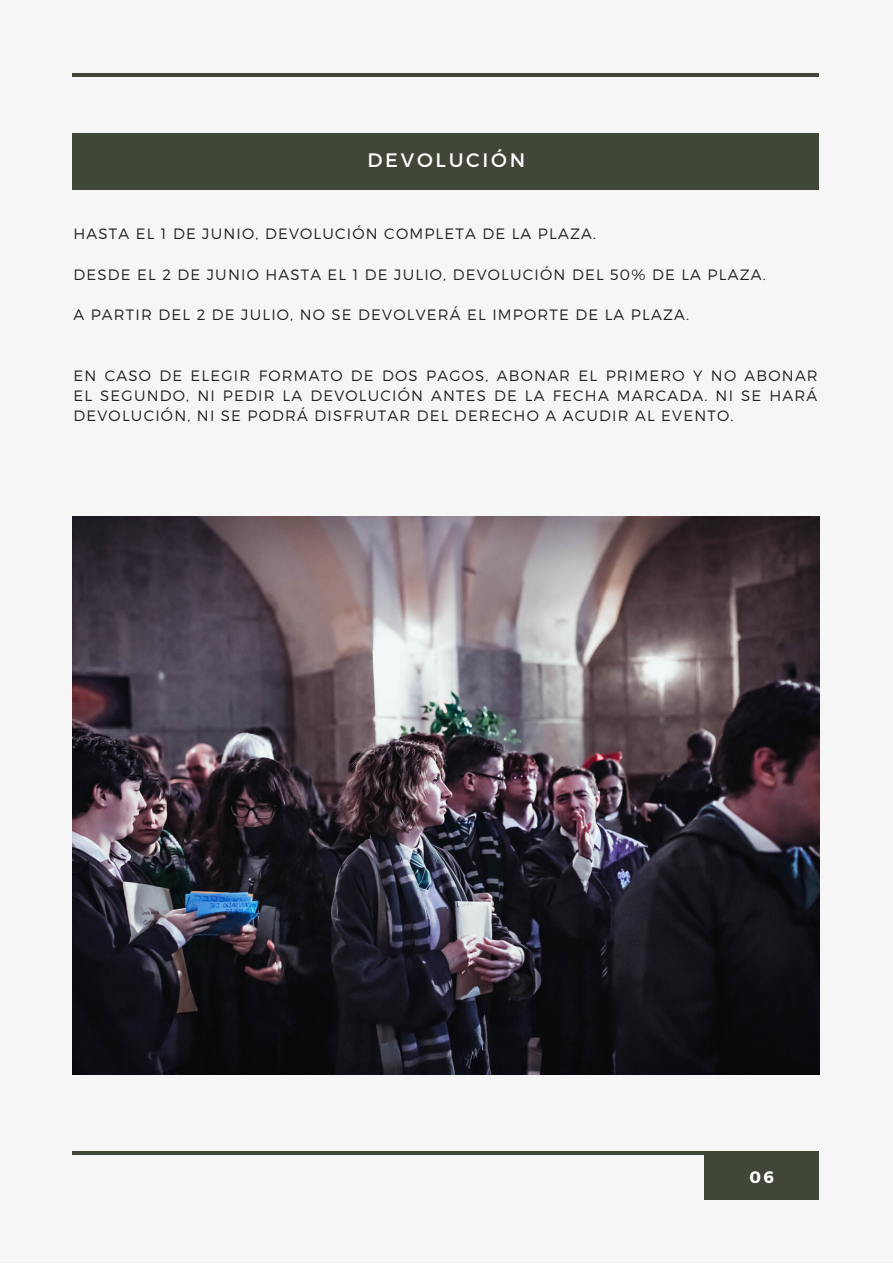
<style>
.page{position:relative;width:893px;height:1264px;background:#fff}
.page>*{position:absolute;margin:0;border:0;box-sizing:border-box;transform-origin:0 0}
.t1{font:19.5px "Montserrat";letter-spacing:.14em;color:#fff}
.t2{font:700 16.5px "Montserrat";color:#fff}
.t3{font:300 15px/20.2px "Montserrat";letter-spacing:.08em;color:#222;text-align:justify}
</style>
<div class="page">
<div style="left:0;top:0;width:892px;height:1262px;background:#f6f6f6"></div>
<div style="left:72px;top:133px;width:747px;height:56px;background:#404738"></div>
<div style="left:704px;top:1153px;width:114px;height:46px;background:#404738"></div>
<hr style="left:72px;top:1151px;width:747px;height:3px;background:#404738">
<hr style="left:72px;top:73px;width:747px;height:4px;background:#404738">
<img style="left:72px;top:516px;width:747px;height:558px">
<h1 class="t1" style="left:367px;top:147px;width:159px">DEVOLUCIÓN</h1>
<p class="t3" style="left:73px;top:223px;width:524px">HASTA EL 1 DE JUNIO, DEVOLUCIÓN COMPLETA DE LA PLAZA.</p>
<p class="t3" style="left:73px;top:263px;width:693px">DESDE EL 2 DE JUNIO HASTA EL 1 DE JULIO, DEVOLUCIÓN DEL 50% DE LA PLAZA.</p>
<p class="t3" style="left:73px;top:304px;width:617px">A PARTIR DEL 2 DE JULIO, NO SE DEVOLVERÁ EL IMPORTE DE LA PLAZA.</p>
<p class="t3" style="left:73px;top:364px;width:745px">EN CASO DE ELEGIR FORMATO DE DOS PAGOS, ABONAR EL PRIMERO Y NO ABONAR EL SEGUNDO, NI PEDIR LA DEVOLUCIÓN ANTES DE LA FECHA MARCADA. NI SE HARÁ DEVOLUCIÓN, NI SE PODRÁ DISFRUTAR DEL DERECHO A ACUDIR AL EVENTO.</p>
<p class="t2" style="left:749px;top:1166px;width:26px">06</p>
</div>
